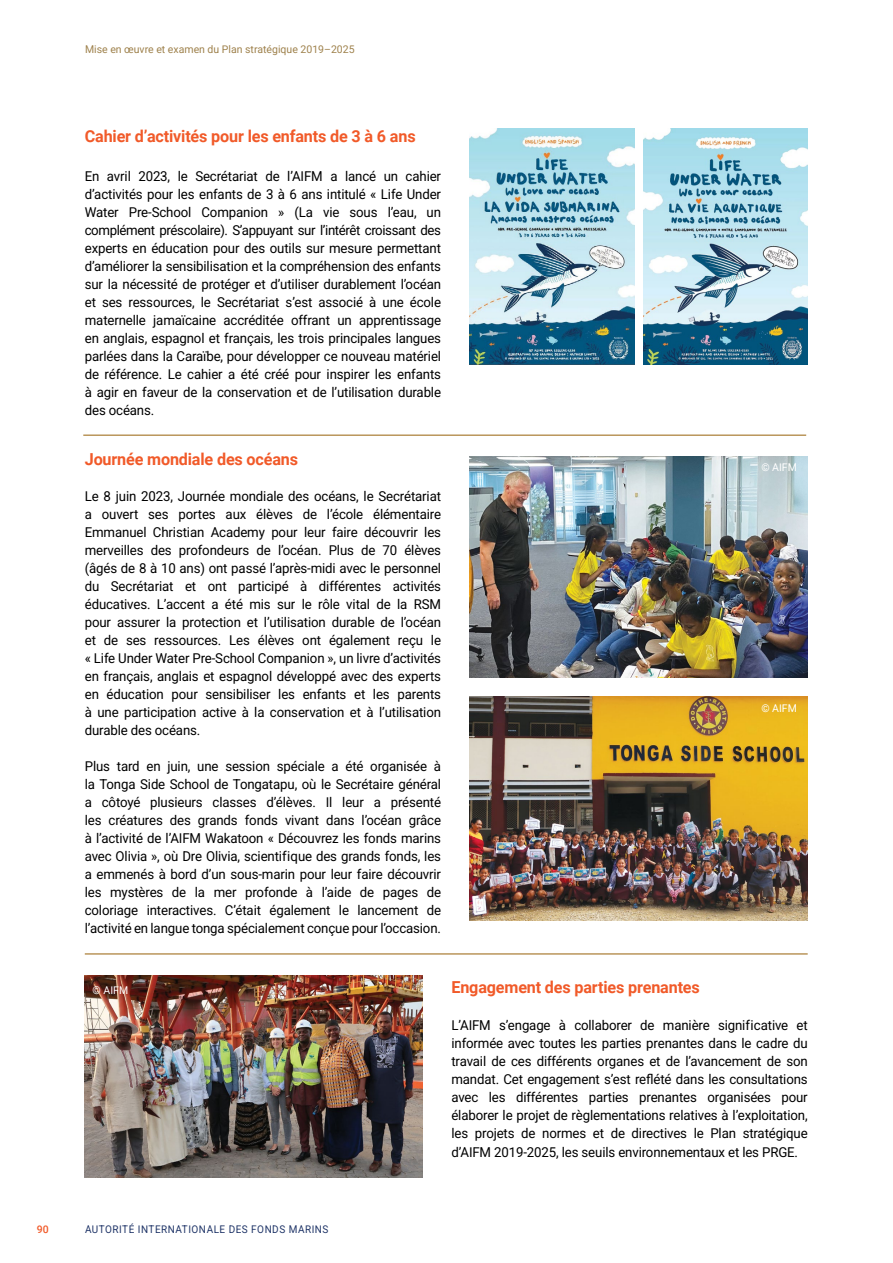
<style>
.page{position:relative;width:893px;height:1263px;background:#fff}
.page>*{position:absolute;margin:0;border:0;box-sizing:border-box;transform-origin:0 0}
.t1{font:700 16.5px "Roboto";letter-spacing:-.01em;color:#f15a29}
.t2{font:13.5px/18px "Roboto";letter-spacing:-.01em;color:#000;text-align:justify}
.t3{font:10.5px "Roboto";color:#9f824d}
.t4{font:10.5px "Roboto";letter-spacing:.05em;color:#203568;scale:.95 1}
.t5{font:10.5px "Roboto";color:#fff}
.t6{font:500 10.5px "Roboto";color:#f15a29}
.s1{font-size:10.8px}
</style>
<div class="page">
<img style="left:470px;top:129px;width:164px;height:235px">
<img style="left:643px;top:129px;width:165px;height:235px">
<hr style="left:85px;top:953px;width:723px;height:2px;background:#ba965b">
<hr style="left:83px;top:434px;width:723px;height:2px;background:#ba965b">
<img style="left:470px;top:456px;width:338px;height:221px">
<img style="left:470px;top:696px;width:338px;height:224px">
<img style="left:85px;top:976px;width:338px;height:201px">
<p class="t3" style="left:85px;top:42px;width:271px">Mise en œuvre et examen du Plan stratégique 2019–2025</p>
<p class="t1" style="left:85px;top:124px;width:332px">Cahier d’activités pour les enfants de 3 à 6 ans</p>
<p class="t2" style="left:85px;top:167px;width:358px">En avril 2023, le Secrétariat de l’AIFM a lancé un cahier d’activités pour les enfants de 3 à 6 ans intitulé « Life Under Water Pre-School Companion » (La vie sous l’eau, un complément préscolaire). S’appuyant sur l’intérêt croissant des experts en éducation pour des outils sur mesure permettant d’améliorer la sensibilisation et la compréhension des enfants sur la nécessité de protéger et d’utiliser durablement l’océan et ses ressources, le Secrétariat s’est associé à une école maternelle jamaïcaine accréditée offrant un apprentissage en anglais, espagnol et français, les trois principales langues parlées dans la Caraïbe, pour développer ce nouveau matériel de référence. Le cahier a été créé pour inspirer les enfants à agir en faveur de la conservation et de l’utilisation durable des océans.</p>
<p class="t1" style="left:85px;top:448px;width:215px">Journée mondiale des océans</p>
<p class="t2" style="left:85px;top:487px;width:358px">Le 8 juin 2023, Journée mondiale des océans, le Secrétariat a ouvert ses portes aux élèves de l’école élémentaire Emmanuel Christian Academy pour leur faire découvrir les merveilles des profondeurs de l’océan. Plus de 70 élèves (âgés de 8 à 10 ans) ont passé l’après-midi avec le personnel du Secrétariat et ont participé à différentes activités éducatives. L’accent a été mis sur le rôle vital de la RSM pour assurer la protection et l’utilisation durable de l’océan et de ses ressources. Les élèves ont également reçu le « Life Under Water Pre-School Companion », un livre d’activités en français, anglais et espagnol développé avec des experts en éducation pour sensibiliser les enfants et les parents à une participation active à la conservation et à l’utilisation durable des océans.</p>
<p class="t2" style="left:85px;top:757px;width:358px">Plus tard en juin, une session spéciale a été organisée à la Tonga Side School de Tongatapu, où le Secrétaire général a côtoyé plusieurs classes d’élèves. Il leur a présenté les créatures des grands fonds vivant dans l’océan grâce à l’activité de l’AIFM Wakatoon « Découvrez les fonds marins avec Olivia », où Dre Olivia, scientifique des grands fonds, les a emmenés à bord d’un sous-marin pour leur faire découvrir les mystères de la mer profonde à l’aide de pages de coloriage interactives. C’était également le lancement de l’activité en langue tonga spécialement conçue pour l’occasion.</p>
<p class="t5" style="left:761px;top:460px;width:37px">© AIFM</p>
<p class="t5" style="left:761px;top:701px;width:37px">© AIFM</p>
<p class="t5" style="left:93px;top:983px;width:37px"><span class="s1">©</span> AIFM</p>
<p class="t1" style="left:451px;top:975px;width:250px">Engagement des parties prenantes</p>
<p class="t2" style="left:451px;top:1015px;width:358px">L’AIFM s’engage à collaborer de manière significative et informée avec toutes les parties prenantes dans le cadre du travail de ces différents organes et de l’avancement de son mandat. Cet engagement s’est reflété dans les consultations avec les différentes parties prenantes organisées pour élaborer le projet de règlementations relatives à l’exploitation, les projets de normes et de directives le Plan stratégique</p>
<p class="t2" style="left:451px;top:1143px;width:348px">d’AIFM 2019-2025, les seuils environnementaux et les PRGE.</p>
<p class="t6" style="left:37px;top:1221px;width:13px">90</p>
<p class="t4" style="left:85px;top:1221px;width:258px">AUTORITÉ INTERNATIONALE DES FONDS MARINS</p>
</div>
